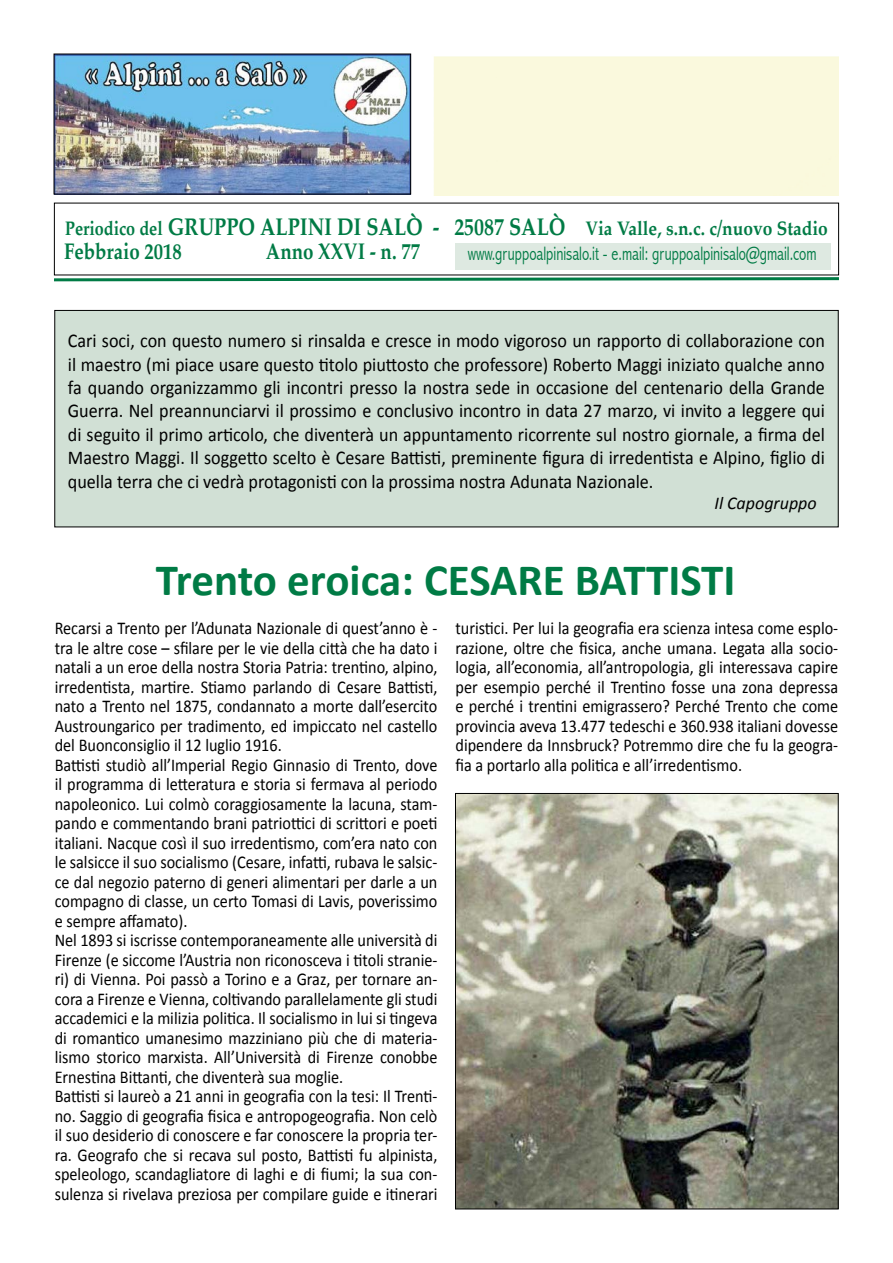
<style>
.page{position:relative;width:893px;height:1263px;background:#fff}
.page>*{position:absolute;margin:0;border:0;box-sizing:border-box;transform-origin:0 0}
.t1{font:700 45px "Calibri";letter-spacing:-.005em;color:#007b45}
.t2{font:700 22.5px "Palatino";color:#007b45;scale:.83 1}
.t3{font:19.5px/23.4px "Calibri";color:#000;text-align:justify;scale:.93 1}
.t4{font:700 19.5px "Palatino";color:#007b45;scale:.83 1}
.t5{font:300 condensed 19.5px "Abadi";color:#007b45;scale:.87 1}
.t6{font:18px/19.5px "Calibri";color:#000;scale:.9 1}
.t7{font:italic 18px "Calibri";color:#000}
.s1{font-size:24px}
</style>
<div class="page">
<div style="left:455px;top:244px;width:376px;height:26px;background:#dee9e1"></div>
<svg style="left:54px;top:277px;width:785px;height:5px"></svg>
<img style="left:56px;top:56px;width:353px;height:136px">
<div style="left:55px;top:310px;width:783px;height:217px;background:#d1e0d5"></div>
<div style="left:54px;top:310px;width:785px;height:217px;border:1px solid #000"></div>
<img style="left:457px;top:795px;width:380px;height:412px">
<p class="t4" style="left:65px;top:216px;width:920px">Periodico del <span class="s1">GRUPPO ALPINI DI SALÒ - 25087 SALÒ</span> Via Valle, s.n.c. c/nuovo Stadio</p>
<p class="t2" style="left:64px;top:238px;width:143px">Febbraio 2018</p>
<p class="t2" style="left:266px;top:238px;width:187px">Anno XXVI - n. 77</p>
<p class="t5" style="left:468px;top:242px;width:403px">www.gruppoalpinisalo.it - e.mail: gruppoalpinisalo@gmail.com</p>
<p class="t3" style="left:68px;top:329px;width:815px">Cari soci, con questo numero si rinsalda e cresce in modo vigoroso un rapporto di collaborazione con il maestro (mi piace usare questo titolo piuttosto che professore) Roberto Maggi iniziato qualche anno fa quando organizzammo gli incontri presso la nostra sede in occasione del centenario della Grande Guerra. Nel preannunciarvi il prossimo e conclusivo incontro in data 27 marzo, vi invito a leggere qui di seguito il primo articolo, che diventerà un appuntamento ricorrente sul nostro giornale, a firma del Maestro Maggi. Il soggetto scelto è Cesare Battisti, preminente figura di irredentista e Alpino, figlio di quella terra che ci vedrà protagonisti con la prossima nostra Adunata Nazionale.</p>
<p class="t7" style="left:714px;top:491px;width:104px">Il Capogruppo</p>
<h1 class="t1" style="left:156px;top:551px;width:581px">Trento eroica: CESARE BATTISTI</h1>
<p class="t6" style="left:55px;top:619px;width:427px">Recarsi a Trento per l’Adunata Nazionale di quest’anno è - tra le altre cose – sfilare per le vie della città che ha dato i natali a un eroe della nostra Storia Patria: trentino, alpino, irredentista, martire. Stiamo parlando di Cesare Battisti, nato a Trento nel 1875, condannato a morte dall’esercito Austroungarico per tradimento, ed impiccato nel castello del Buonconsiglio il 12 luglio 1916.<br>Battisti studiò all’Imperial Regio Ginnasio di Trento, dove il programma di letteratura e storia si fermava al periodo napoleonico. Lui colmò coraggiosamente la lacuna, stam&shy;pando e commentando brani patriottici di scrittori e poeti italiani. Nacque così il suo irredentismo, com’era nato con le salsicce il suo socialismo (Cesare, infatti, rubava le salsic&shy;ce dal negozio paterno di generi alimentari per darle a un compagno di classe, un certo Tomasi di Lavis, poverissimo e sempre affamato).<br>Nel 1893 si iscrisse contemporaneamente alle università di Firenze (e siccome l’Austria non riconosceva i titoli stranie&shy;ri) di Vienna. Poi passò a Torino e a Graz, per tornare an&shy;cora a Firenze e Vienna, coltivando parallelamente gli studi accademici e la milizia politica. Il socialismo in lui si tingeva di romantico umanesimo mazziniano più che di materia&shy;lismo storico marxista. All’Università di Firenze conobbe Ernestina Bittanti, che diventerà sua moglie.<br>Battisti si laureò a 21 anni in geografia con la tesi: Il Trenti&shy;no. Saggio di geografia fisica e antropogeografia. Non celò il suo desiderio di conoscere e far conoscere la propria ter&shy;ra. Geografo che si recava sul posto, Battisti fu alpinista, speleologo, scandagliatore di laghi e di fiumi; la sua con&shy;sulenza si rivelava preziosa per compilare guide e itinerari</p>
<p class="t6" style="left:455px;top:619px;width:427px;text-align:justify">turistici. Per lui la geografia era scienza intesa come esplo&shy;razione, oltre che fisica, anche umana. Legata alla socio&shy;logia, all’economia, all’antropologia, gli interessava capire per esempio perché il Trentino fosse una zona depressa e perché i trentini emigrassero? Perché Trento che come provincia aveva 13.477 tedeschi e 360.938 italiani dovesse dipendere da Innsbruck? Potremmo dire che fu la geogra&shy;fia a portarlo alla politica e all’irredentismo.</p>
</div>
